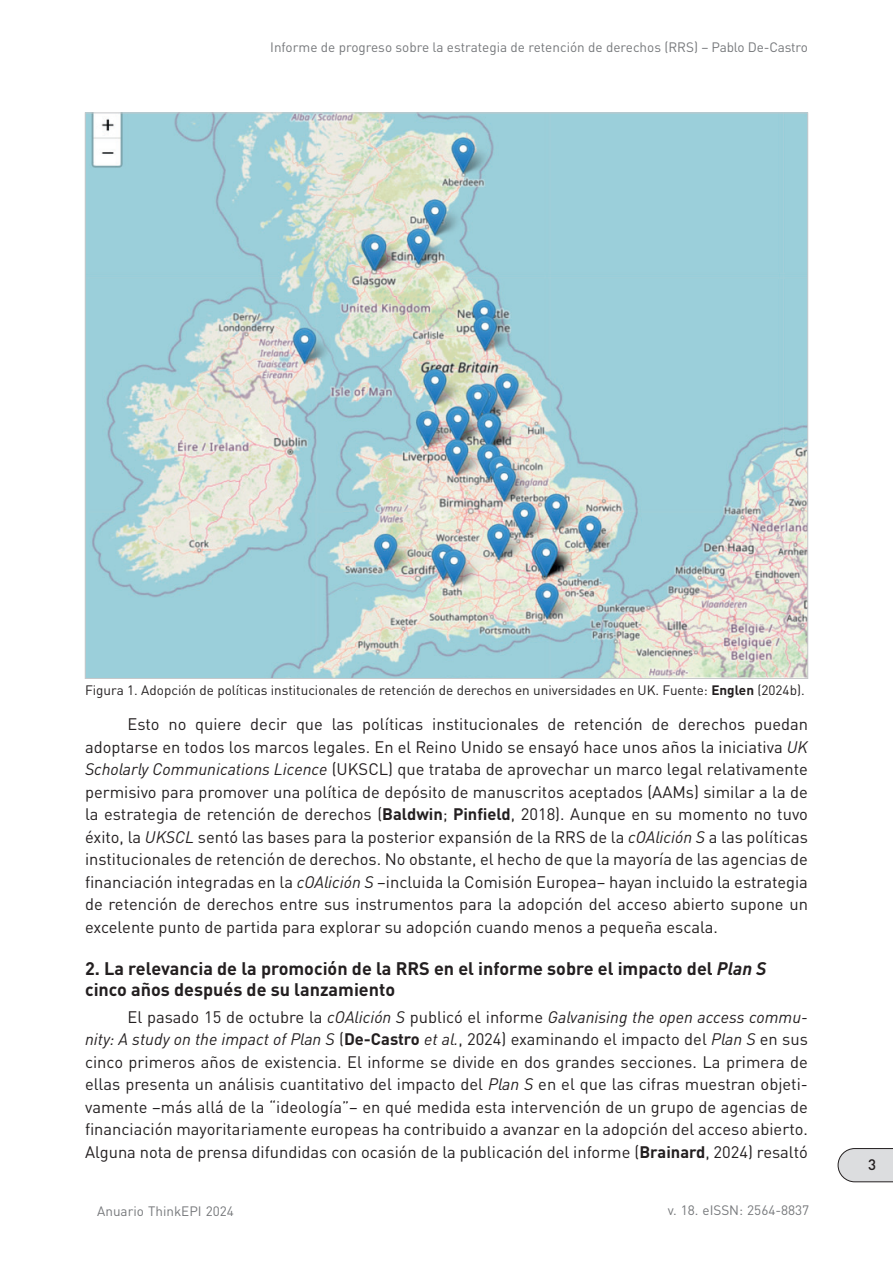
<style>
.page{position:relative;width:893px;height:1263px;background:#fff}
.page>*{position:absolute;margin:0;border:0;box-sizing:border-box;transform-origin:0 0}
.t1{font:700 18px/21px "DIN Pro";color:#231f20}
.t2{font:16.5px/22.5px "DIN Pro";color:#231f20;text-align:justify}
.t3{font:500 15px "DIN Pro";color:#231f20}
.t4{font:13.5px "DIN Pro";color:#231f20}
.t5{font:13.5px "DIN Pro";color:#76787b}
.t6{font:13.5px "DIN Pro";color:#76787b}
.s1{font-weight:700}
.s2{font-style:italic}
</style>
<div class="page">
<svg style="left:838px;top:1148px;width:55px;height:34px;background:#d2d3d5"></svg>
<img style="left:87px;top:115px;width:719px;height:562px">
<p class="t5" style="left:270px;top:37px;width:539px">Informe de progreso sobre la estrategia de retención de derechos (RRS) – Pablo De-Castro</p>
<p class="t4" style="left:85px;top:679px;width:721px">Figura 1. Adopción de políticas institucionales de retención de derechos en universidades en UK. Fuente: <span class="s1">Englen</span> (2024b).</p>
<p class="t2" style="left:85px;top:711px;width:724px;text-indent:43px">Esto no quiere decir que las políticas institucionales de retención de derechos puedan adoptarse en todos los marcos legales. En el Reino Unido se ensayó hace unos años la iniciativa <span class="s2">UK Scholarly Communications Licence</span> (UKSCL) que trataba de aprovechar un marco legal relativamente permisivo para promover una política de depósito de manuscritos aceptados (AAMs) similar a la de la estrategia de retención de derechos (<span class="s1">Baldwin</span>; <span class="s1">Pinfield</span>, 2018). Aunque en su momento no tuvo éxito, la <span class="s2">UKSCL</span> sentó las bases para la posterior expansión de la RRS de la <span class="s2">cOAlición S</span> a las políticas institucionales de retención de derechos. No obstante, el hecho de que la mayoría de las agencias de financiación integradas en la <span class="s2">cOAlición S</span> –incluida la Comisión Europea– hayan incluido la estrategia de retención de derechos entre sus instrumentos para la adopción del acceso abierto supone un excelente punto de partida para explorar su adopción cuando menos a pequeña escala.</p>
<p class="t1" style="left:85px;top:956px;width:683px">2. La relevancia de la promoción de la RRS en el informe sobre el impacto del <span class="s2">Plan S </span>cinco años después de su lanzamiento</p>
<p class="t2" style="left:85px;top:1004px;width:724px;text-indent:43px">El pasado 15 de octubre la <span class="s2">cOAlición S</span> publicó el informe <span class="s2">Galvanising the open access commu&shy;nity: A study on the impact of Plan S</span> (<span class="s1">De-Castro</span> <span class="s2">et al.</span>, 2024) examinando el impacto del <span class="s2">Plan S</span> en sus cinco primeros años de existencia. El informe se divide en dos grandes secciones. La primera de ellas presenta un análisis cuantitativo del impacto del <span class="s2">Plan S</span> en el que las cifras muestran objeti&shy;vamente –más allá de la “ideología”– en qué medida esta intervención de un grupo de agencias de financiación mayoritariamente europeas ha contribuido a avanzar en la adopción del acceso abierto.<br>Alguna nota de prensa difundidas con ocasión de la publicación del informe (<span class="s1">Brainard</span>, 2024) resaltó</p>
<p class="t6" style="left:97px;top:1202px;width:138px">Anuario ThinkEPI 2024</p>
<p class="t5" style="left:668px;top:1200px;width:143px">v. 18. eISSN: 2564-8837</p>
<p class="t3" style="left:868px;top:1152px;width:9px">3</p>
</div>
